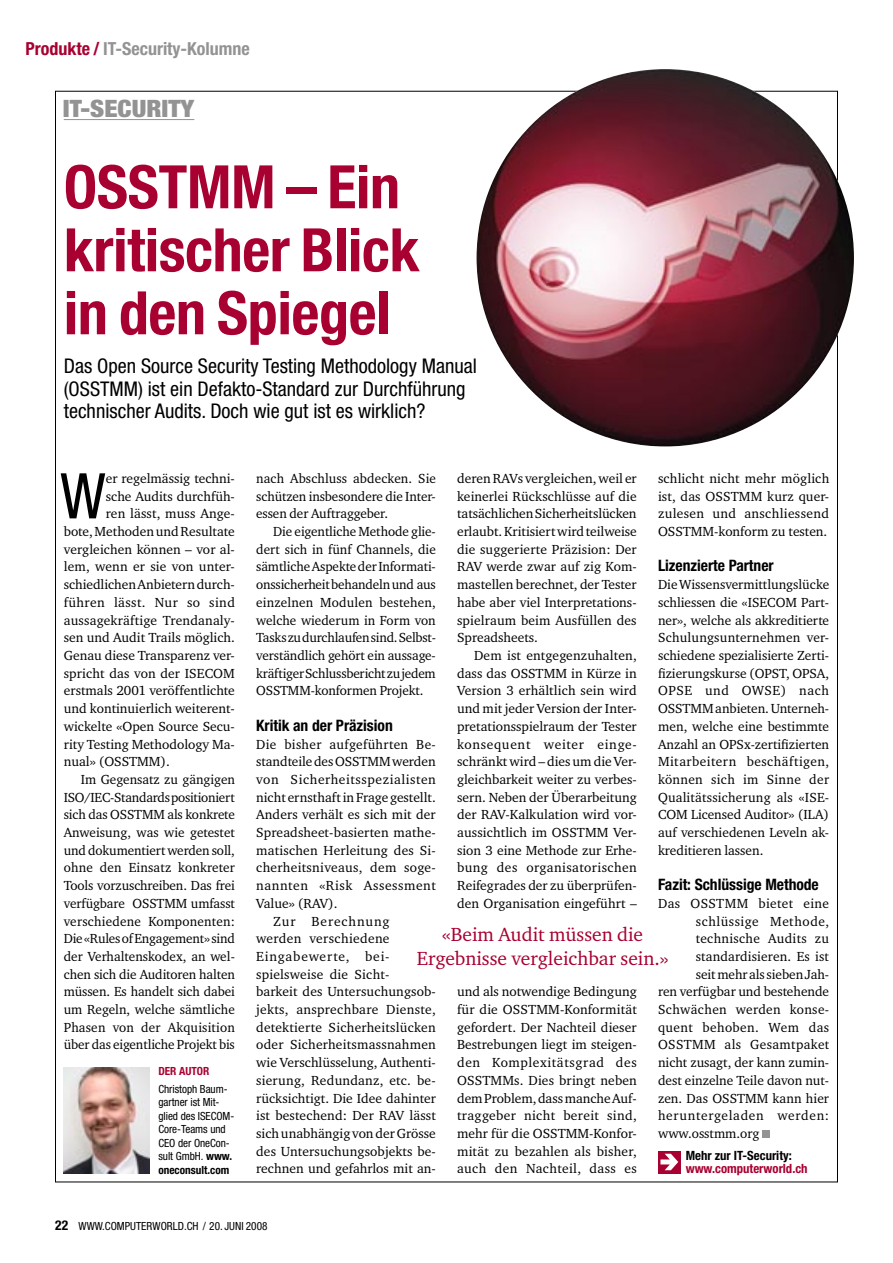
<style>
.page{position:relative;width:893px;height:1263px;background:#fff}
.page>*{position:absolute;margin:0;border:0;box-sizing:border-box;transform-origin:0 0}
._007_lauftext_initial{font:condensed 63.15px "Helvetica Neue LT Std";color:#000}
.t1{font:700 condensed 60px/63px "Helvetica Neue LT Std";letter-spacing:-.005em;color:#a80031}
.t2{font:900 condensed 24px "Helvetica Neue LT Std";color:#939393;scale:1.1 1}
.t3{font:condensed 20.25px/22.5px "Helvetica Neue LT Std";color:#000}
._018_quote{font:19.5px/24px "Charter ITC";color:#a80031;text-align:center}
._020_spitzmarke{font:700 condensed 18px "Helvetica Neue LT Std";color:#939393}
._008_zwischentitel{font:700 condensed 15.75px "Helvetica Neue LT Std";color:#000}
._004_lauftext{font:13.5px/17.7px "Charter ITC";letter-spacing:.01em;color:#000;text-align:justify}
._004_lauftext_ohne_einzug{font:13.5px/17.7px "Charter ITC";letter-spacing:.01em;color:#000;text-align:justify}
._007_lauftext_initial-2{font:13.5px "Charter ITC";color:#000}
._004_lauftext_ohne_einzug-2{font:13.5px "Charter ITC";letter-spacing:.03em;color:#000}
._004_lauftext_ohne_einzug-3{font:13.5px "Charter ITC";letter-spacing:.05em;color:#000}
._007_lauftext_initial-3{font:13.5px "Charter ITC";letter-spacing:.03em;color:#000}
._004_lauftext_ohne_einzug-4{font:13.5px "Charter ITC";letter-spacing:.035em;color:#000}
._004_lauftext_ohne_einzug-5{font:13.5px "Charter ITC";letter-spacing:.04em;color:#000}
.t4{font:700 condensed 12.75px "Helvetica Neue LT Std";color:#a80031}
.t5{font:700 condensed 12.75px "Helvetica Neue LT Std";color:#000}
.t6{font:condensed 11.25px/13.5px "Helvetica Neue LT Std";letter-spacing:-.005em;color:#000}
.t7{font:700 condensed 11.25px "Helvetica Neue LT Std";color:#a80031}
.s1{color:#a80031}
.s2{font-weight:700}
.s3{font-weight:700;font-size:13.5px}
</style>
<div class="page">
<div style="left:762px;top:1130px;width:8px;height:8px;background:#939393"></div>
<hr style="left:64px;top:119px;width:130px;height:1px;background:#939393">
<img style="left:64px;top:1067px;width:86px;height:106px">
<div style="left:658px;top:1151px;width:23px;height:22px;background:#a80031"></div>
<svg style="left:660px;top:1154px;width:18px;height:16px"></svg>
<img style="left:477px;top:69px;width:377px;height:377px;border-radius:50%">
<p class="_020_spitzmarke" style="left:26px;top:38px;width:226px"><span class="s1">Produkte /</span> IT-Security-Kolumne</p>
<p class="t2" style="left:63px;top:93px;width:121px">IT-SECURITY</p>
<p class="t1" style="left:64px;top:155px;width:357px">OSSTMM – Ein kritischer Blick in den Spiegel</p>
<p class="t3" style="left:64px;top:355px;width:415px">Das Open Source Security Testing Methodology Manual (OSSTMM) ist ein Defakto-Standard zur Durchführung technischer Audits. Doch wie gut ist es wirklich?</p>
<p class="_007_lauftext_initial" style="left:60px;top:459px;width:47px">W</p>
<p class="_007_lauftext_initial-2" style="left:106px;top:470px;width:131px">er regelmässig techni-</p>
<p class="_007_lauftext_initial-2" style="left:106px;top:488px;width:131px">sche Audits durchfüh-</p>
<p class="_007_lauftext_initial-2" style="left:106px;top:505px;width:131px">ren lässt, muss Ange-</p>
<p class="_007_lauftext_initial-2" style="left:64px;top:523px;width:173px">bote, Methoden und Resultate</p>
<p class="_007_lauftext_initial-2" style="left:64px;top:541px;width:173px">vergleichen können – vor al-</p>
<p class="_007_lauftext_initial-2" style="left:64px;top:558px;width:173px">lem, wenn er sie von unter-</p>
<p class="_007_lauftext_initial-2" style="left:64px;top:576px;width:173px">schiedlichen Anbietern durch-</p>
<p class="_007_lauftext_initial-3" style="left:64px;top:594px;width:173px">führen lässt. Nur so sind</p>
<p class="_007_lauftext_initial-2" style="left:64px;top:611px;width:173px">aussagekräftige Trendanaly-</p>
<p class="_007_lauftext_initial-2" style="left:64px;top:629px;width:173px">sen und Audit Trails möglich.</p>
<p class="_007_lauftext_initial-2" style="left:64px;top:647px;width:173px">Genau diese Transparenz ver-</p>
<p class="_007_lauftext_initial-2" style="left:64px;top:665px;width:173px">spricht das von der ISECOM</p>
<p class="_007_lauftext_initial-2" style="left:64px;top:682px;width:173px">erstmals 2001 veröffentlichte</p>
<p class="_007_lauftext_initial-2" style="left:64px;top:700px;width:173px">und kontinuierlich weiterent-</p>
<p class="_007_lauftext_initial-2" style="left:64px;top:718px;width:173px">wickelte «Open Source Secu-</p>
<p class="_007_lauftext_initial-2" style="left:64px;top:735px;width:173px">rity Testing Methodology Ma-</p>
<p class="_007_lauftext_initial-2" style="left:64px;top:753px;width:108px">nual» (OSSTMM).</p>
<p class="_004_lauftext" style="left:64px;top:770px;width:173px;text-indent:17px">Im Gegensatz zu gängigen ISO/IEC-Standards positioniert sich das OSSTMM als konkrete Anweisung, was wie getestet und dokumentiert werden soll, ohne den Einsatz konkreter Tools vorzuschreiben. Das frei verfügbare OSSTMM umfasst verschiedene Komponenten:<br>Die «Rules of Engagement» sind der Verhaltenskodex, an wel&shy;chen sich die Auditoren halten müssen. Es handelt sich dabei um Regeln, welche sämtliche Phasen von der Akquisition über das eigentliche Projekt bis</p>
<p class="t7" style="left:158px;top:1064px;width:53px">DER AUTOR</p>
<p class="t6" style="left:158px;top:1082px;width:77px">Christoph Baum&shy;gartner ist Mit&shy;glied des ISECOM-<br>Core-Teams und<br>CEO der OneCon&shy;sult GmbH. <span class="s2">www. oneconsult.com</span></p>
<p class="_004_lauftext" style="left:256px;top:469px;width:181px">nach Abschluss abdecken. Sie schützen insbesondere die Inter&shy;essen der Auftraggeber.</p>
<p class="_004_lauftext" style="left:256px;top:522px;width:181px;text-indent:17px">Die eigentliche Methode glie&shy;dert sich in fünf Channels, die sämtliche Aspekte der Informati&shy;onssicherheit behandeln und aus einzelnen Modulen bestehen, welche wiederum in Form von Tasks zu durchlaufen sind. Selbst&shy;verständlich gehört ein aussage&shy;kräftiger Schlussbericht zu jedem OSSTMM-konformen Projekt.</p>
<p class="_008_zwischentitel" style="left:256px;top:716px;width:138px">Kritik an der Präzision</p>
<p class="_004_lauftext_ohne_einzug" style="left:256px;top:735px;width:181px">Die bisher aufgeführten Be&shy;standteile des OSSTMM werden von Sicherheitsspezialisten nicht ernsthaft in Frage gestellt.<br>Anders verhält es sich mit der Spreadsheet-basierten mathe&shy;matischen Herleitung des Si&shy;cherheitsniveaus, dem soge&shy;nannten «Risk Assessment Value» (RAV).</p>
<p class="_004_lauftext" style="left:256px;top:912px;width:181px;text-align:left;text-indent:17px">Zur Berechnung werden verschiedene<br>Eingabewerte, bei&shy;spielsweise die Sicht-<br>barkeit des Untersuchungsob&shy;jekts, ansprechbare Dienste, detektierte Sicherheitslücken oder Sicherheitsmassnahmen wie Verschlüsselung, Authenti&shy;sierung, Redundanz, etc. be&shy;rücksichtigt. Die Idee dahinter ist bestechend: Der RAV lässt sich unabhängig von der Grösse des Untersuchungsobjekts be&shy;rechnen und gefahrlos mit an-</p>
<p class="_004_lauftext" style="left:457px;top:469px;width:181px">deren RAVs vergleichen, weil er keinerlei Rückschlüsse auf die tatsächlichen Sicherheitslücken erlaubt. Kritisiert wird teilweise die suggerierte Präzision: Der RAV werde zwar auf zig Kom&shy;mastellen berechnet, der Tester habe aber viel Interpretations&shy;spielraum beim Ausfüllen des Spreadsheets.</p>
<p class="_004_lauftext" style="left:457px;top:646px;width:181px;text-indent:17px">Dem ist entgegenzuhalten, dass das OSSTMM in Kürze in Version 3 erhältlich sein wird und mit jeder Version der Inter&shy;pretationsspielraum der Tester konsequent weiter einge&shy;schränkt wird – dies um die Ver&shy;gleichbarkeit weiter zu verbes&shy;sern. Neben der Überarbeitung der RAV-Kalkulation wird vor&shy;aussichtlich im OSSTMM Ver&shy;sion 3 eine Methode zur Erhe&shy;bung des organisatorischen Reifegrades der zu überprüfen&shy;den Organisation eingeführt –</p>
<p class="_004_lauftext" style="left:658px;top:469px;width:173px">schlicht nicht mehr möglich ist, das OSSTMM kurz quer&shy;zulesen und anschliessend OSSTMM-konform zu testen.</p>
<p class="_008_zwischentitel" style="left:658px;top:556px;width:117px">Lizenzierte Partner</p>
<p class="_004_lauftext_ohne_einzug" style="left:658px;top:575px;width:173px">Die Wissensvermittlungslücke schliessen die «ISECOM Part&shy;ner», welche als akkreditierte Schulungsunternehmen ver&shy;schiedene spezialisierte Zerti&shy;fizierungskurse (OPST, OPSA, OPSE und OWSE) nach OSSTMM anbieten. Unterneh&shy;men, welche eine bestimmte Anzahl an OPSx-zertifizierten Mitarbeitern beschäftigen, können sich im Sinne der Qualitätssicherung als «ISE-COM Licensed Auditor» (ILA) auf verschiedenen Leveln ak&shy;kreditieren lassen.</p>
<p class="_008_zwischentitel" style="left:658px;top:875px;width:162px">Fazit: Schlüssige Methode</p>
<p class="_004_lauftext_ohne_einzug-4" style="left:658px;top:895px;width:173px">Das OSSTMM bietet eine</p>
<p class="_004_lauftext_ohne_einzug-5" style="left:696px;top:912px;width:135px">schlüssige Methode,</p>
<p class="_004_lauftext_ohne_einzug" style="left:696px;top:929px;width:135px">technische Audits zu</p>
<p class="_004_lauftext_ohne_einzug" style="left:696px;top:947px;width:135px">standardisieren. Es ist</p>
<p class="_004_lauftext_ohne_einzug" style="left:696px;top:965px;width:135px">seit mehr als sieben Jah-</p>
<p class="_004_lauftext_ohne_einzug" style="left:658px;top:982px;width:173px">ren verfügbar und bestehende</p>
<p class="_004_lauftext_ohne_einzug" style="left:658px;top:1000px;width:173px">Schwächen werden konse-</p>
<p class="_004_lauftext_ohne_einzug-2" style="left:658px;top:1019px;width:173px">quent behoben. Wem das</p>
<p class="_004_lauftext_ohne_einzug-2" style="left:658px;top:1036px;width:173px">OSSTMM als Gesamtpaket</p>
<p class="_004_lauftext_ohne_einzug" style="left:658px;top:1053px;width:173px">nicht zusagt, der kann zumin-</p>
<p class="_004_lauftext_ohne_einzug" style="left:658px;top:1071px;width:173px">dest einzelne Teile davon nut-</p>
<p class="_004_lauftext_ohne_einzug" style="left:658px;top:1089px;width:172px">zen. Das OSSTMM kann hier</p>
<p class="_004_lauftext_ohne_einzug-3" style="left:658px;top:1107px;width:173px">heruntergeladen werden:</p>
<p class="_004_lauftext_ohne_einzug" style="left:658px;top:1124px;width:103px">www.osstmm.org</p>
<p class="_018_quote" style="left:417px;top:922px;width:253px">«Beim Audit müssen die<br>Ergebnisse vergleichbar sein.»</p>
<p class="_004_lauftext" style="left:457px;top:982px;width:181px">und als notwendige Bedingung für die OSSTMM-Konformität gefordert. Der Nachteil dieser Bestrebungen liegt im steigen&shy;den Komplexitätsgrad des OSSTMMs. Dies bringt neben dem Problem, dass manche Auf&shy;traggeber nicht bereit sind, mehr für die OSSTMM-Konfor&shy;mität zu bezahlen als bisher, auch den Nachteil, dass es</p>
<p class="t5" style="left:686px;top:1148px;width:108px">Mehr zur IT-Security:</p>
<p class="t4" style="left:686px;top:1161px;width:123px">www.computerworld.ch</p>
<p class="t6" style="left:55px;top:1219px;width:214px"><span class="s3">22</span> WWW.COMPUTERWORLD.CH / 20. JUNI 2008</p>
</div>
